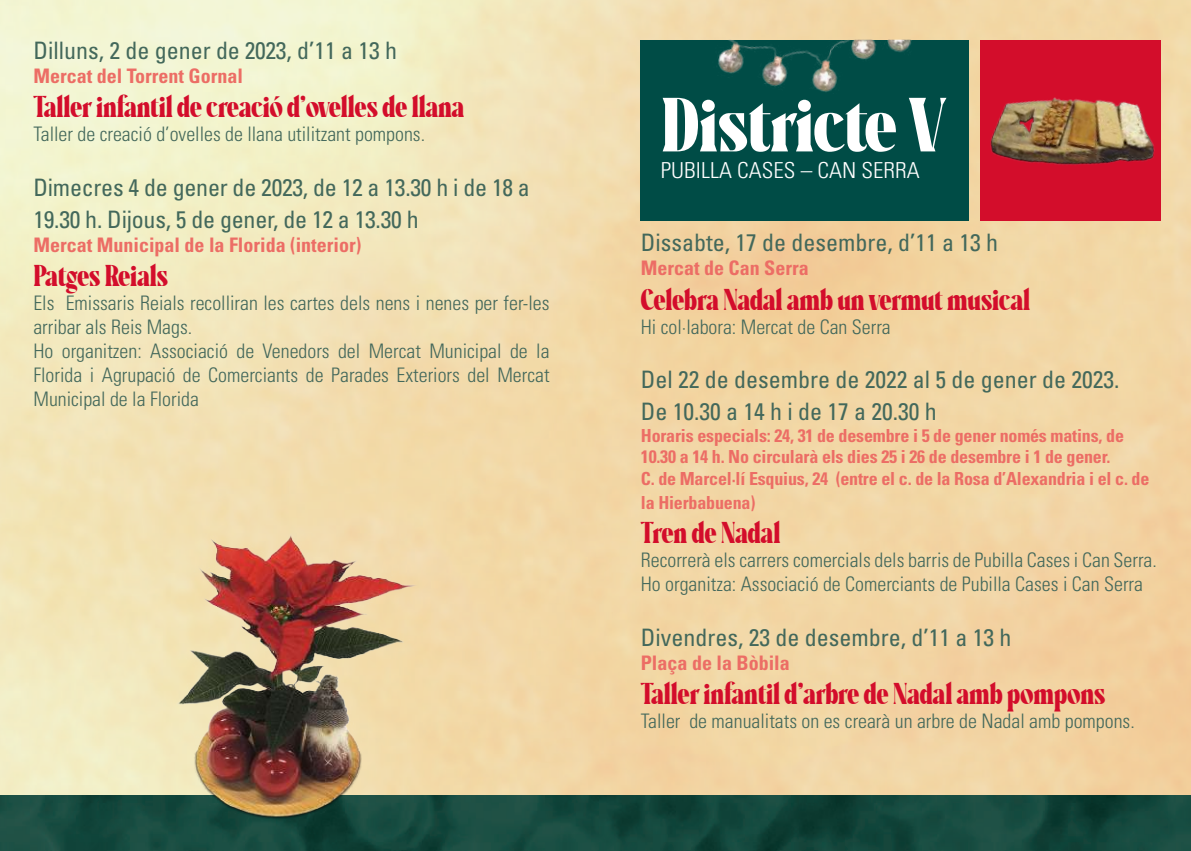
<style>
.page{position:relative;width:1191px;height:851px;background:#fff}
.page>*{position:absolute;margin:0;border:0;box-sizing:border-box;transform-origin:0 0}
.t1{font:700 76.6px "Recia Serif Display";color:#fff;scale:1.06 1}
.t2{font:700 30px "Recia Serif Display";color:#d30d2b}
.t3{font:condensed 24px/32px "Univers";color:#43685b}
.t4{font:300 condensed 22px "Univers";color:#fff;scale:1.06 1}
.t5{font:300 condensed 20px/24px "Univers";color:#43685b}
.t6{font:700 condensed 20px "Univers";color:#ec6d65}
.t7{font:700 condensed 18px/21.6px "Univers";letter-spacing:-.01em;color:#ec6d65}
</style>
<div class="page">
<img style="left:0;top:0;width:1191px;height:795px">
<div style="left:641px;top:40px;width:328px;height:180px;background:#004c46"></div>
<img style="left:718px;top:40px;width:194px;height:52px">
<div style="left:979px;top:40px;width:181px;height:180px;background:#d30d2b"></div>
<img style="left:990px;top:70px;width:176px;height:129px">
<img style="left:0;top:795px;width:1191px;height:55px">
<img style="left:164px;top:520px;width:267px;height:311px">
<p class="t3" style="left:33px;top:34px;width:365px">Dilluns, 2 de gener de 2023, d’11 a 13 h</p>
<p class="t6" style="left:33px;top:63px;width:211px">Mercat del Torrent Gornal</p>
<h2 class="t2" style="left:33px;top:91px;width:432px">Taller infantil de creació d’ovelles de llana</h2>
<p class="t5" style="left:33px;top:122px;width:393px">Taller de creació d’ovelles de llana utilitzant pompons.</p>
<p class="t3" style="left:33px;top:171px;width:498px">Dimecres 4 de gener de 2023, de 12 a 13.30 h i de 18 a<br>19.30 h. Dijous, 5 de gener, de 12 a 13.30 h</p>
<p class="t6" style="left:33px;top:232px;width:329px">Mercat Municipal de la Florida (interior)</p>
<h2 class="t2" style="left:33px;top:260px;width:136px">Patges Reials</h2>
<p class="t5" style="left:33px;top:290px;width:517px">Els Emissaris Reials recolliran les cartes dels nens i nenes per fer-les arribar als Reis Mags.<br>Ho organitzen: Associació de Venedors del Mercat Municipal de la Florida i Agrupació de Comerciants de Parades Exteriors del Mercat Municipal de la Florida</p>
<h1 class="t1" style="left:661px;top:86px;width:270px">Districte V</h1>
<p class="t4" style="left:661px;top:157px;width:246px">PUBILLA CASES – CAN SERRA</p>
<p class="t3" style="left:641px;top:226px;width:359px">Dissabte, 17 de desembre, d’11 a 13 h</p>
<p class="t6" style="left:641px;top:256px;width:169px">Mercat de Can Serra</p>
<h2 class="t2" style="left:641px;top:284px;width:391px">Celebra Nadal amb un vermut musical</h2>
<p class="t5" style="left:641px;top:314px;width:251px">Hi col·labora: Mercat de Can Serra</p>
<p class="t3" style="left:641px;top:363px;width:480px">Del 22 de desembre de 2022 al 5 de gener de 2023.<br>De 10.30 a 14 h i de 17 a 20.30 h</p>
<p class="t7" style="left:641px;top:424px;width:510px">Horaris especials: 24, 31 de desembre i 5 de gener només matins, de<br>10.30 a 14 h. No circularà els dies 25 i 26 de desembre i 1 de gener.<br>C. de Marcel·lí Esquius, 24 (entre el c. de la Rosa d’Alexandria i el c. de</p>
<p class="t7" style="left:641px;top:491px;width:116px">la Hierbabuena)</p>
<h2 class="t2" style="left:641px;top:517px;width:141px">Tren de Nadal</h2>
<p class="t5" style="left:641px;top:548px;width:517px">Recorrerà els carrers comercials dels barris de Pubilla Cases i Can Serra.<br>Ho organitza: Associació de Comerciants de Pubilla Cases i Can Serra</p>
<p class="t3" style="left:641px;top:621px;width:372px">Divendres, 23 de desembre, d’11 a 13 h</p>
<p class="t6" style="left:641px;top:650px;width:150px">Plaça de la Bòbila</p>
<h2 class="t2" style="left:641px;top:678px;width:466px">Taller infantil d’arbre de Nadal amb pompons</h2>
<p class="t5" style="left:641px;top:708px;width:495px">Taller de manualitats on es crearà un arbre de Nadal amb pompons.</p>
</div>
